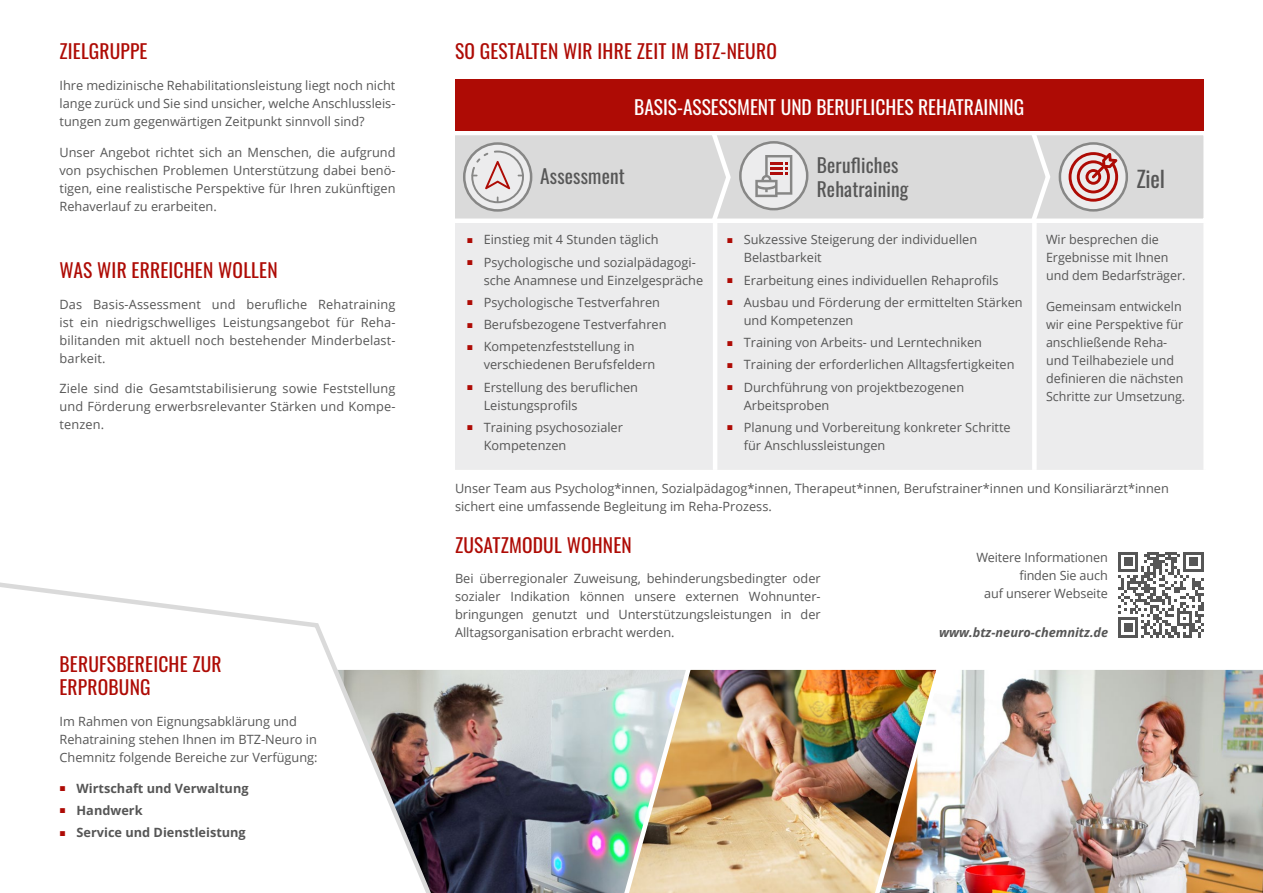
<style>
.page{position:relative;width:1263px;height:893px;background:#fff}
.page>*{position:absolute;margin:0;border:0;box-sizing:border-box;transform-origin:0 0}
.t1{font:22.5px "Oswald";color:#565656}
.t2{font:19.5px/23.4px "Oswald";letter-spacing:.01em;color:#ae0b05}
.t3{font:19.5px "Oswald";color:#fff}
.t4{font:19.5px/23.4px "Oswald";letter-spacing:.01em;color:#565656}
.t5{font:12.75px/18px "Open Sans";color:#565656}
.t6{font:700 12.75px "Open Sans";color:#565656}
.t7{font:italic 700 12.75px "Open Sans";color:#565656}
.s1{font-family:"Arial";font-weight:400;font-size:10.5px;color:#ae0b05}
.s2{font-family:"Arial";font-size:10.5px;color:#ae0b05}
</style>
<div class="page">
<img style="left:695px;top:669px;width:170px;height:224px">
<img style="left:446px;top:669px;width:249px;height:224px">
<img style="left:865px;top:669px;width:398px;height:224px">
<svg style="left:0;top:582px;width:446px;height:311px"></svg>
<svg style="left:455px;top:128px;width:749px;height:91px;background:#dbdbdb"></svg>
<div style="left:455px;top:223px;width:748px;height:247px;background:#ececed"></div>
<hr style="left:713px;top:223px;width:4px;height:247px;background:#fff">
<hr style="left:1032px;top:223px;width:4px;height:247px;background:#fff">
<div style="left:455px;top:80px;width:748px;height:51px;background:#ae0b05"></div>
<svg style="left:708px;top:131px;width:25px;height:97px"></svg>
<svg style="left:1027px;top:131px;width:26px;height:97px"></svg>
<svg style="left:464px;top:144px;width:67px;height:66px"></svg>
<div style="left:463px;top:142px;width:69px;height:70px;border:3px solid #878786;border-radius:50%"></div>
<svg style="left:471px;top:151px;width:53px;height:52px;background:#dad0d1"></svg>
<svg style="left:1118px;top:552px;width:85px;height:85px"></svg>
<svg style="left:739px;top:141px;width:69px;height:69px;background:#d4d4d5"></svg>
<svg style="left:755px;top:155px;width:37px;height:42px;background:#c7b8b9"></svg>
<svg style="left:1060px;top:143px;width:67px;height:67px"></svg>
<div style="left:1059px;top:142px;width:69px;height:70px;border:3px solid #878786;border-radius:50%"></div>
<svg style="left:1068px;top:152px;width:50px;height:50px;background:#d39796"></svg>
<h2 class="t2" style="left:60px;top:38px;width:90px">ZIELGRUPPE</h2>
<p class="t5" style="left:60px;top:76px;width:337px;text-align:justify">Ihre medizinische Rehabilitationsleistung liegt noch nicht lange zurück und Sie sind unsicher, welche Anschlussleis&shy;tungen zum gegenwärtigen Zeitpunkt sinnvoll sind?</p>
<p class="t5" style="left:60px;top:143px;width:337px;text-align:justify">Unser Angebot richtet sich an Menschen, die aufgrund von psychischen Problemen Unterstützung dabei benö&shy;tigen, eine realistische Perspektive für Ihren zukünftigen Rehaverlauf zu erarbeiten.</p>
<h2 class="t2" style="left:60px;top:256px;width:220px">WAS WIR ERREICHEN WOLLEN</h2>
<p class="t5" style="left:60px;top:295px;width:337px;text-align:justify">Das Basis-Assessment und berufliche Rehatraining ist ein niedrigschwelliges Leistungsangebot für Reha&shy;bilitanden mit aktuell noch bestehender Minderbelast&shy;barkeit.</p>
<p class="t5" style="left:60px;top:379px;width:337px;text-align:justify">Ziele sind die Gesamtstabilisierung sowie Feststellung und Förderung erwerbsrelevanter Stärken und Kompe&shy;tenzen.</p>
<h2 class="t2" style="left:60px;top:650px;width:164px">BERUFSBEREICHE ZUR<br>ERPROBUNG</h2>
<p class="t5" style="left:60px;top:712px;width:260px">Im Rahmen von Eignungsabklärung und<br>Rehatraining stehen Ihnen im BTZ-Neuro in<br>Chemnitz folgende Bereiche zur Verfügung:</p>
<p class="t6" style="left:60px;top:779px;width:191px"><span class="s1">■</span> Wirtschaft und Verwaltung</p>
<p class="t6" style="left:60px;top:801px;width:85px"><span class="s1">■</span> Handwerk</p>
<p class="t6" style="left:60px;top:823px;width:188px"><span class="s1">■</span> Service und Dienstleistung</p>
<h2 class="t2" style="left:455px;top:38px;width:323px">SO GESTALTEN WIR IHRE ZEIT IM BTZ-NEURO</h2>
<h2 class="t3" style="left:634px;top:89px;width:392px">BASIS-ASSESSMENT UND BERUFLICHES REHATRAINING</h2>
<h2 class="t4" style="left:540px;top:163px;width:86px">Assessment</h2>
<h2 class="t4" style="left:817px;top:152px;width:93px">Berufliches<br>Rehatraining</h2>
<p class="t5" style="left:467px;top:230px;width:194px"><span class="s2">■</span> Einstieg mit 4 Stunden täglich</p>
<p class="t5" style="left:484px;top:253px;width:221px;text-indent:-17px"><span class="s2">■</span> Psychologische und sozialpädagogi&shy;sche Anamnese und Einzelgespräche</p>
<p class="t5" style="left:467px;top:293px;width:195px"><span class="s2">■</span> Psychologische Testverfahren</p>
<p class="t5" style="left:467px;top:315px;width:201px"><span class="s2">■</span> Berufsbezogene Testverfahren</p>
<p class="t5" style="left:484px;top:337px;width:173px;text-indent:-17px"><span class="s2">■</span> Kompetenzfeststellung in verschiedenen Berufsfeldern</p>
<p class="t5" style="left:484px;top:378px;width:156px;text-indent:-17px"><span class="s2">■</span> Erstellung des beruflichen<br>Leistungsprofils</p>
<p class="t5" style="left:484px;top:418px;width:141px;text-indent:-17px"><span class="s2">■</span> Training psychosozialer<br>Kompetenzen</p>
<p class="t5" style="left:744px;top:230px;width:235px;text-indent:-17px"><span class="s2">■</span> Sukzessive Steigerung der individuellen<br>Belastbarkeit</p>
<p class="t5" style="left:727px;top:271px;width:273px"><span class="s2">■</span> Erarbeitung eines individuellen Rehaprofils</p>
<p class="t5" style="left:744px;top:293px;width:280px;text-indent:-17px"><span class="s2">■</span> Ausbau und Förderung der ermittelten Stärken und Kompetenzen</p>
<p class="t5" style="left:727px;top:333px;width:257px"><span class="s2">■</span> Training von Arbeits- und Lerntechniken</p>
<p class="t5" style="left:727px;top:355px;width:289px"><span class="s2">■</span> Training der erforderlichen Alltagsfertigkeiten</p>
<p class="t5" style="left:744px;top:378px;width:222px;text-indent:-17px"><span class="s2">■</span> Durchführung von projektbezogenen<br>Arbeitsproben</p>
<p class="t5" style="left:744px;top:418px;width:268px;text-indent:-17px"><span class="s2">■</span> Planung und Vorbereitung konkreter Schritte für Anschlussleistungen</p>
<h1 class="t1" style="left:1136px;top:159px;width:30px">Ziel</h1>
<p class="t5" style="left:1046px;top:230px;width:141px">Wir besprechen die<br>Ergebnisse mit Ihnen und dem Bedarfsträger.</p>
<p class="t5" style="left:1046px;top:297px;width:141px">Gemeinsam entwickeln wir eine Perspektive für anschließende Reha&shy;und Teilhabeziele und definieren die nächsten<br>Schritte zur Umsetzung.</p>
<p class="t5" style="left:455px;top:479px;width:715px">Unser Team aus Psycholog*innen, Sozialpädagog*innen, Therapeut*innen, Berufstrainer*innen und Konsiliarärzt*innen sichert eine umfassende Begleitung im Reha-Prozess.</p>
<h2 class="t2" style="left:455px;top:531px;width:178px">ZUSATZMODUL WOHNEN</h2>
<p class="t5" style="left:455px;top:569px;width:367px;text-align:justify">Bei überregionaler Zuweisung, behinderungsbedingter oder sozialer Indikation können unsere externen Wohnunter&shy;bringungen genutzt und Unterstützungsleistungen in der Alltagsorganisation erbracht werden.</p>
<p class="t5" style="left:976px;top:548px;width:133px;text-align:right">Weitere Informationen finden Sie auch<br>auf unserer Webseite</p>
<p class="t7" style="left:939px;top:624px;width:171px">www.btz-neuro-chemnitz.de</p>
</div>
